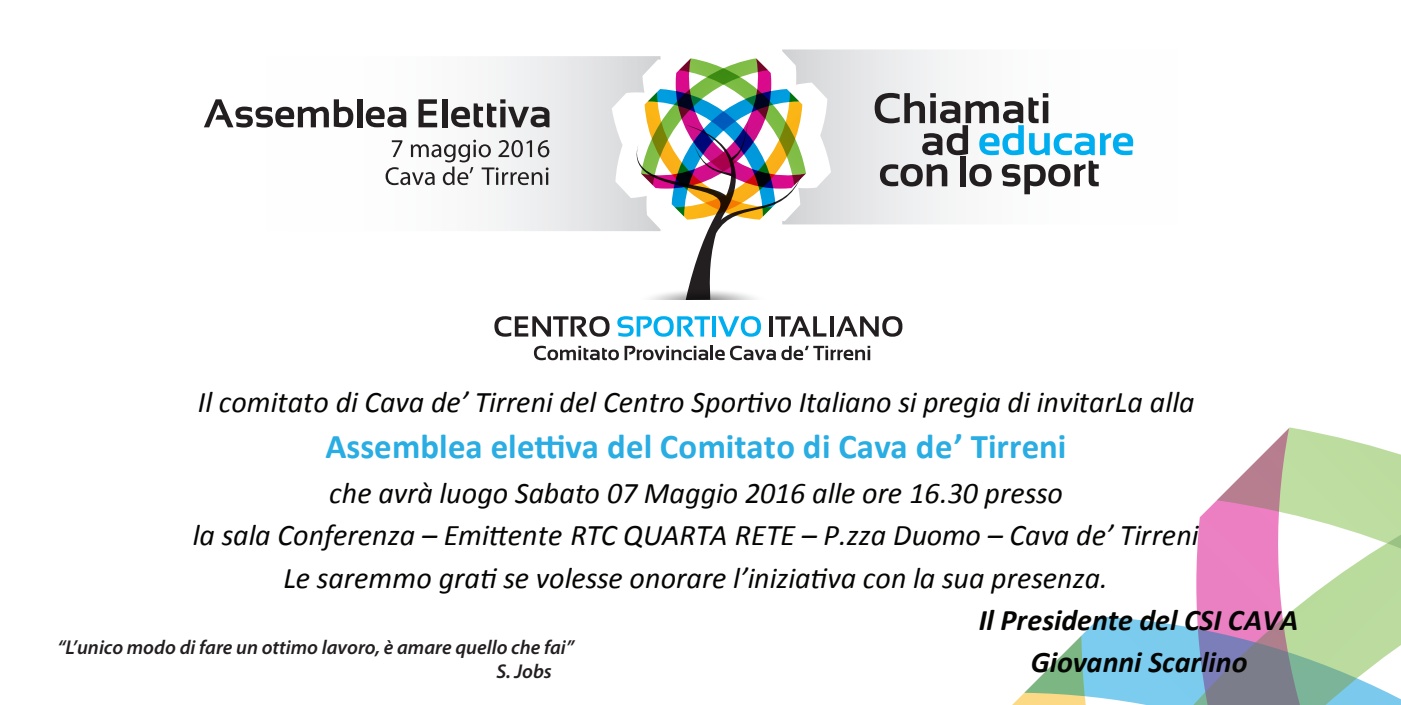
<style>
.page{position:relative;width:1401px;height:705px;background:#fff}
.page>*{position:absolute;margin:0;border:0;box-sizing:border-box;transform-origin:0 0}
.t1{font:700 34.75px "Calibri";color:#29ade3}
.t2{font:italic 30px/42.2px "Calibri";color:#050504;text-align:center}
.t3{font:italic 700 30px/42px "Calibri";letter-spacing:-.005em;color:#050504;text-align:center}
.t4{font:italic 600 20px/23.8px "Myriad Pro";color:#231f20}
</style>
<div class="page">
<svg style="left:1012px;top:617px;width:184px;height:88px"></svg>
<svg style="left:1196px;top:428px;width:205px;height:277px"></svg>
<svg style="left:353px;top:56px;width:307px;height:175px"></svg>
<svg style="left:782px;top:49px;width:347px;height:175px"></svg>
<svg style="left:494px;top:316px;width:115px;height:21px"></svg>
<svg style="left:617px;top:316px;width:93px;height:21px"></svg>
<hr style="left:712px;top:316px;width:4px;height:21px;background:#00aeef">
<svg style="left:718px;top:316px;width:43px;height:21px"></svg>
<hr style="left:769px;top:316px;width:4px;height:21px;background:#231f20">
<svg style="left:775px;top:316px;width:51px;height:21px"></svg>
<hr style="left:830px;top:316px;width:4px;height:21px;background:#231f20">
<svg style="left:836px;top:316px;width:66px;height:21px"></svg>
<svg style="left:534px;top:346px;width:174px;height:14px"></svg>
<hr style="left:710px;top:346px;width:3px;height:14px;background:#231f20">
<svg style="left:715px;top:346px;width:155px;height:14px"></svg>
<svg style="left:880px;top:164px;width:67px;height:23px"></svg>
<div style="left:960px;top:156px;width:5px;height:30px;background:#231f20"></div>
<svg style="left:969px;top:164px;width:22px;height:23px"></svg>
<svg style="left:1002px;top:161px;width:97px;height:33px"></svg>
<svg style="left:874px;top:93px;width:260px;height:62px"></svg>
<svg style="left:204px;top:99px;width:149px;height:29px"></svg>
<div style="left:357px;top:99px;width:5px;height:28px;background:#231f20"></div>
<svg style="left:366px;top:107px;width:40px;height:20px"></svg>
<svg style="left:418px;top:99px;width:19px;height:28px"></svg>
<div style="left:442px;top:99px;width:5px;height:28px;background:#231f20"></div>
<svg style="left:451px;top:99px;width:98px;height:28px"></svg>
<svg style="left:385px;top:140px;width:164px;height:45px"></svg>
<svg style="left:637px;top:58px;width:169px;height:242px"></svg>
<p class="t2" style="left:198px;top:380px;width:998px">Il comitato di Cava de’ Tirreni del Centro Sportivo Italiano si pregia di invitarLa alla</p>
<p class="t1" style="left:326px;top:424px;width:742px">Assemblea elettiva del Comitato di Cava de’ Tirreni</p>
<p class="t2" style="left:193px;top:471px;width:1007px">che avrà luogo Sabato 07 Maggio 2016 alle ore 16.30 presso<br>la sala Conferenza – Emittente RTC QUARTA RETE – P.zza Duomo – Cava de’ Tirreni<br>Le saremmo grati se volesse onorare l’iniziativa con la sua presenza.</p>
<p class="t3" style="left:979px;top:599px;width:321px">Il Presidente del CSI CAVA<br>Giovanni Scarlino</p>
<p class="t4" style="left:496px;top:635px;width:79px;text-indent:-439px">“L’unico modo di fare un ottimo lavoro, è amare quello che fai”<br>S. Jobs</p>
</div>
